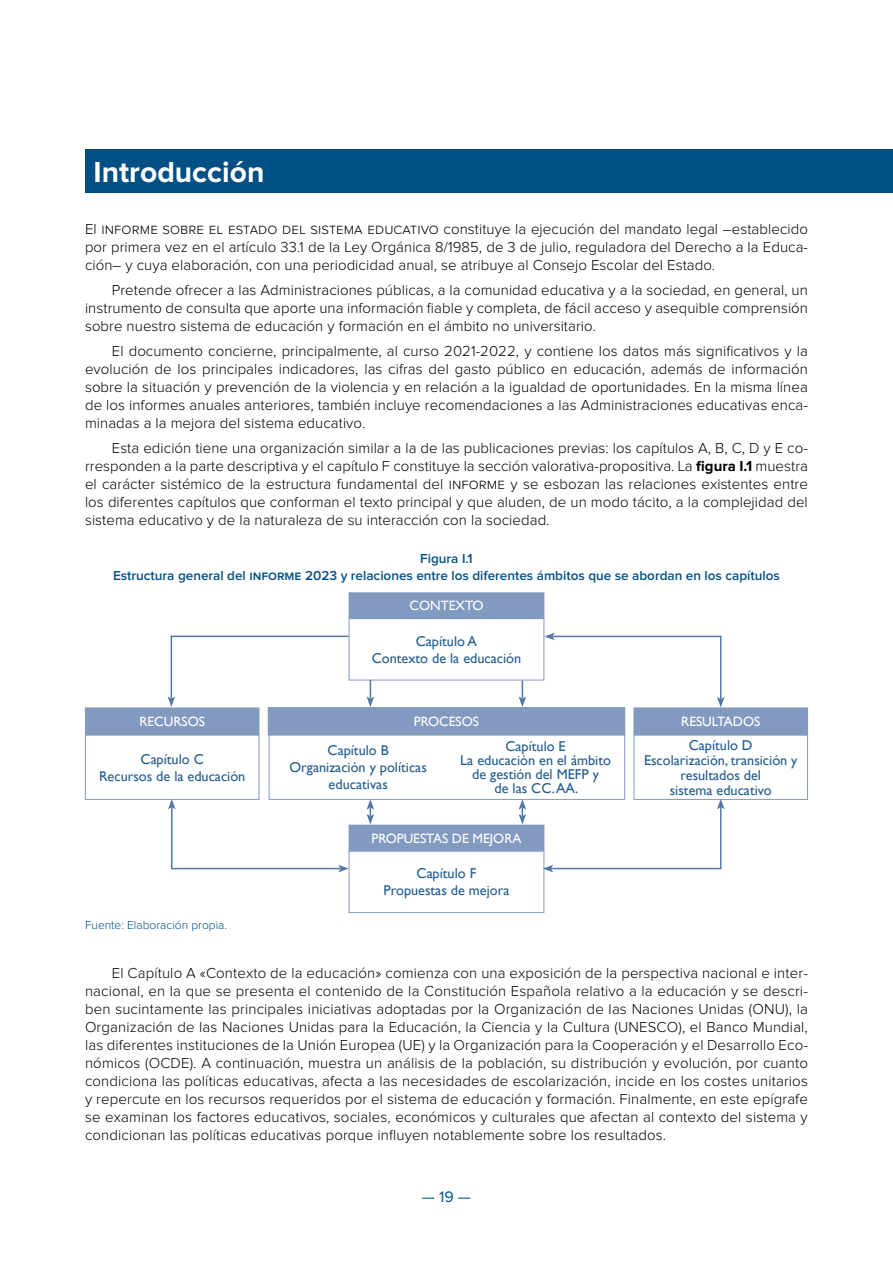
<style>
.page{position:relative;width:893px;height:1263px;background:#fff}
.page>*{position:absolute;margin:0;border:0;box-sizing:border-box;transform-origin:0 0}
.t1{font:700 30px "Proxima Nova";color:#fff}
.t2{font:15.75px "Proxima Nova";color:#004f85}
.t3{font:300 15px/18px "Proxima Nova";letter-spacing:.005em;color:#000;text-align:justify}
.t4{font:14.25px/17.1px "Gill Sans";color:#225c90;text-align:center}
.t5{font:600 13.5px/16.2px "Proxima Nova";color:#004f85;text-align:center}
.t6{font:13.5px "Gill Sans";color:#fff}
.t7{font:300 12px "Proxima Nova";color:#004f85}
.s1{font-weight:700}
</style>
<div class="page">
<div style="left:85px;top:149px;width:808px;height:44px;background:#004f85"></div>
<div style="left:349px;top:618px;width:195px;height:62px;border:1px solid #839ac0"></div>
<div style="left:349px;top:593px;width:195px;height:25px;background:#839ac0"></div>
<div style="left:349px;top:592px;width:195px;height:27px;border:1px solid #839ac0"></div>
<div style="left:85px;top:734px;width:174px;height:66px;border:1px solid #839ac0"></div>
<div style="left:85px;top:708px;width:174px;height:27px;background:#839ac0"></div>
<div style="left:85px;top:707px;width:174px;height:28px;border:1px solid #839ac0"></div>
<div style="left:269px;top:734px;width:356px;height:66px;border:1px solid #839ac0"></div>
<div style="left:268px;top:708px;width:357px;height:27px;background:#839ac0"></div>
<div style="left:268px;top:707px;width:357px;height:28px;border:1px solid #839ac0"></div>
<div style="left:634px;top:734px;width:174px;height:66px;border:1px solid #839ac0"></div>
<div style="left:634px;top:708px;width:173px;height:27px;background:#839ac0"></div>
<div style="left:634px;top:707px;width:174px;height:28px;border:1px solid #839ac0"></div>
<div style="left:349px;top:851px;width:195px;height:62px;border:1px solid #839ac0"></div>
<div style="left:349px;top:825px;width:195px;height:26px;background:#839ac0"></div>
<svg style="left:367px;top:680px;width:7px;height:27px"></svg>
<svg style="left:367px;top:799px;width:7px;height:25px"></svg>
<hr style="left:171px;top:636px;width:1px;height:63px;background:#5478a6">
<svg style="left:168px;top:696px;width:7px;height:11px"></svg>
<hr style="left:171px;top:636px;width:178px;height:1px;background:#5478a6">
<hr style="left:720px;top:636px;width:1px;height:63px;background:#5478a6">
<svg style="left:717px;top:697px;width:8px;height:10px"></svg>
<hr style="left:552px;top:636px;width:169px;height:1px;background:#5478a6">
<svg style="left:544px;top:633px;width:11px;height:7px"></svg>
<hr style="left:171px;top:807px;width:2px;height:61px;background:#5478a6">
<svg style="left:168px;top:799px;width:8px;height:10px"></svg>
<hr style="left:171px;top:868px;width:170px;height:1px;background:#5478a6">
<svg style="left:338px;top:865px;width:11px;height:7px"></svg>
<hr style="left:720px;top:807px;width:1px;height:61px;background:#5478a6">
<svg style="left:717px;top:799px;width:8px;height:10px"></svg>
<hr style="left:551px;top:868px;width:170px;height:1px;background:#5478a6">
<svg style="left:543px;top:865px;width:10px;height:7px"></svg>
<svg style="left:519px;top:680px;width:7px;height:27px"></svg>
<svg style="left:519px;top:799px;width:7px;height:25px"></svg>
<h1 class="t1" style="left:94px;top:158px;width:172px">Introducción</h1>
<p class="t3" style="left:85px;top:220px;width:724px">El informe sobre el estado del sistema educativo constituye la ejecución del mandato legal –establecido por primera vez en el artículo 33.1 de la Ley Orgánica 8/1985, de 3 de julio, reguladora del Derecho a la Educa&shy;ción– y cuya elaboración, con una periodicidad anual, se atribuye al Consejo Escolar del Estado.</p>
<p class="t3" style="left:85px;top:281px;width:724px;text-indent:27px">Pretende ofrecer a las Administraciones públicas, a la comunidad educativa y a la sociedad, en general, un instrumento de consulta que aporte una información fiable y completa, de fácil acceso y asequible comprensión sobre nuestro sistema de educación y formación en el ámbito no universitario.</p>
<p class="t3" style="left:85px;top:343px;width:724px;text-indent:27px">El documento concierne, principalmente, al curso 2021-2022, y contiene los datos más significativos y la evolución de los principales indicadores, las cifras del gasto público en educación, además de información sobre la situación y prevención de la violencia y en relación a la igualdad de oportunidades. En la misma línea de los informes anuales anteriores, también incluye recomendaciones a las Administraciones educativas enca&shy;minadas a la mejora del sistema educativo.</p>
<p class="t3" style="left:85px;top:440px;width:724px;text-indent:27px">Esta edición tiene una organización similar a la de las publicaciones previas: los capítulos A, B, C, D y E co&shy;rresponden a la parte descriptiva y el capítulo F constituye la sección valorativa-propositiva. La <span class="s1">figura I.1</span> muestra el carácter sistémico de la estructura fundamental del informe y se esbozan las relaciones existentes entre los diferentes capítulos que conforman el texto principal y que aluden, de un modo tácito, a la complejidad del sistema educativo y de la naturaleza de su interacción con la sociedad.</p>
<p class="t5" style="left:113px;top:551px;width:668px">Figura I.1<br>Estructura general del informe 2023 y relaciones entre los diferentes ámbitos que se abordan en los capítulos</p>
<p class="t6" style="left:409px;top:598px;width:76px">CONTEXTO</p>
<p class="t6" style="left:139px;top:714px;width:67px">RECURSOS</p>
<p class="t4" style="left:99px;top:750px;width:148px">Capítulo C<br>Recursos de la educación</p>
<p class="t7" style="left:85px;top:920px;width:144px">Fuente: Elaboración propia.</p>
<p class="t4" style="left:372px;top:633px;width:151px">Capítulo A<br>Contexto de la educación</p>
<p class="t6" style="left:414px;top:714px;width:67px">PROCESOS</p>
<p class="t4" style="left:290px;top:742px;width:139px">Capítulo B<br>Organización y políticas educativas</p>
<p class="t4" style="left:460px;top:739px;width:152px;line-height:14.2px">Capítulo E<br>La educación en el ámbito de gestión del MEFP y<br>de las CC. AA.</p>
<p class="t6" style="left:371px;top:830px;width:152px">PROPUESTAS DE MEJORA</p>
<p class="t4" style="left:384px;top:865px;width:127px">Capítulo F<br>Propuestas de mejora</p>
<p class="t6" style="left:681px;top:714px;width:81px">RESULTADOS</p>
<p class="t4" style="left:644px;top:737px;width:155px;line-height:15px">Capítulo D<br>Escolarización, transición y resultados del<br>sistema educativo</p>
<p class="t3" style="left:85px;top:965px;width:724px;text-indent:27px">El Capítulo A «Contexto de la educación» comienza con una exposición de la perspectiva nacional e inter&shy;nacional, en la que se presenta el contenido de la Constitución Española relativo a la educación y se descri&shy;ben sucintamente las principales iniciativas adoptadas por la Organización de las Naciones Unidas (ONU), la Organización de las Naciones Unidas para la Educación, la Ciencia y la Cultura (UNESCO), el Banco Mundial, las diferentes instituciones de la Unión Europea (UE) y la Organización para la Cooperación y el Desarrollo Eco&shy;nómicos (OCDE). A continuación, muestra un análisis de la población, su distribución y evolución, por cuanto condiciona las políticas educativas, afecta a las necesidades de escolarización, incide en los costes unitarios y repercute en los recursos requeridos por el sistema de educación y formación. Finalmente, en este epígrafe se examinan los factores educativos, sociales, económicos y culturales que afectan al contexto del sistema y condicionan las políticas educativas porque influyen notablemente sobre los resultados.</p>
<p class="t2" style="left:422px;top:1189px;width:51px">— 19 —</p>
</div>
